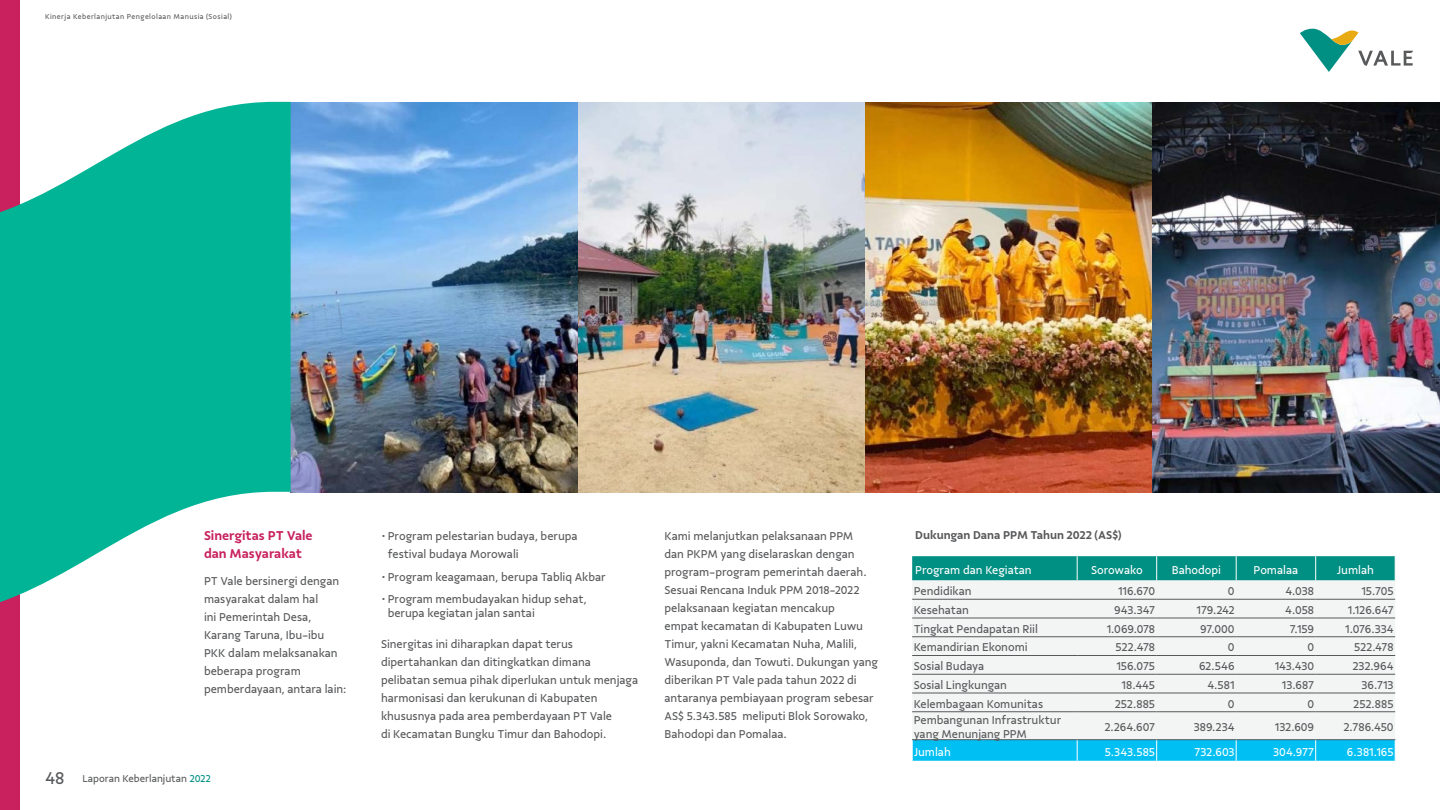
<style>
.page{position:relative;width:1440px;height:810px;background:#fff}
.page>*{position:absolute;margin:0;border:0;box-sizing:border-box;transform-origin:0 0}
.Bodytext{font:600 13.5px/18px "Vale Sans";letter-spacing:-.005em;color:#c8215d}
.Bodytext-2{font:12px/18px "Vale Sans";letter-spacing:-.005em;color:#58595b}
.t1{font:12px "Vale Sans";letter-spacing:-.005em;color:#fff}
.t2{font:600 12px "Vale Sans";letter-spacing:-.005em;color:#58595b}
.t3{font:10.5px "Vale Sans";letter-spacing:-.01em;color:#58595b}
.t4{font:7.5px "Vale Sans";letter-spacing:.055em;color:#58595b}
.s1{font-size:18px}
.s2{color:#008f83}
</style>
<div class="page">
<div style="left:1px;top:0;width:19px;height:810px;background:#c8215d"></div>
<img style="left:578px;top:102px;width:287px;height:390px">
<img style="left:291px;top:102px;width:287px;height:390px">
<svg style="left:0;top:102px;width:291px;height:516px;fill:#00b495"></svg>
<img style="left:865px;top:102px;width:288px;height:390px">
<img style="left:1153px;top:102px;width:287px;height:390px">
<div style="left:912px;top:580px;width:483px;height:159px;background:#f3f4f4"></div>
<hr style="left:912px;top:599px;width:165px;height:1px;background:#58595b">
<hr style="left:1077px;top:599px;width:80px;height:1px;background:#58595b">
<hr style="left:1157px;top:599px;width:79px;height:1px;background:#58595b">
<hr style="left:1236px;top:599px;width:80px;height:1px;background:#58595b">
<hr style="left:1316px;top:599px;width:79px;height:1px;background:#58595b">
<hr style="left:912px;top:618px;width:165px;height:1px;background:#58595b">
<hr style="left:1077px;top:618px;width:80px;height:1px;background:#58595b">
<hr style="left:1157px;top:618px;width:79px;height:1px;background:#58595b">
<hr style="left:1236px;top:618px;width:80px;height:1px;background:#58595b">
<hr style="left:1316px;top:618px;width:79px;height:1px;background:#58595b">
<hr style="left:912px;top:636px;width:165px;height:1px;background:#58595b">
<hr style="left:1077px;top:636px;width:80px;height:1px;background:#58595b">
<hr style="left:1157px;top:636px;width:79px;height:1px;background:#58595b">
<hr style="left:1236px;top:636px;width:80px;height:1px;background:#58595b">
<hr style="left:1316px;top:636px;width:79px;height:1px;background:#58595b">
<hr style="left:912px;top:655px;width:165px;height:1px;background:#58595b">
<hr style="left:1077px;top:655px;width:80px;height:1px;background:#58595b">
<hr style="left:1157px;top:655px;width:79px;height:1px;background:#58595b">
<hr style="left:1236px;top:655px;width:80px;height:1px;background:#58595b">
<hr style="left:1316px;top:655px;width:79px;height:1px;background:#58595b">
<hr style="left:912px;top:674px;width:165px;height:1px;background:#58595b">
<hr style="left:1077px;top:674px;width:80px;height:1px;background:#58595b">
<hr style="left:1157px;top:674px;width:79px;height:1px;background:#58595b">
<hr style="left:1236px;top:674px;width:80px;height:1px;background:#58595b">
<hr style="left:1316px;top:674px;width:79px;height:1px;background:#58595b">
<hr style="left:912px;top:693px;width:165px;height:1px;background:#58595b">
<hr style="left:1077px;top:693px;width:80px;height:1px;background:#58595b">
<hr style="left:1157px;top:693px;width:79px;height:1px;background:#58595b">
<hr style="left:1236px;top:693px;width:80px;height:1px;background:#58595b">
<hr style="left:1316px;top:693px;width:79px;height:1px;background:#58595b">
<hr style="left:912px;top:711px;width:165px;height:1px;background:#58595b">
<hr style="left:1077px;top:711px;width:80px;height:1px;background:#58595b">
<hr style="left:1157px;top:711px;width:79px;height:1px;background:#58595b">
<hr style="left:1236px;top:711px;width:80px;height:1px;background:#58595b">
<hr style="left:1316px;top:711px;width:79px;height:1px;background:#58595b">
<svg style="left:912px;top:740px;width:484px;height:21px;background:#06c0f1"></svg>
<div style="left:912px;top:556px;width:484px;height:24px;background:#008f83"></div>
<hr style="left:912px;top:739px;width:165px;height:1px;background:#58595b">
<hr style="left:1077px;top:739px;width:80px;height:1px;background:#58595b">
<hr style="left:1157px;top:739px;width:79px;height:1px;background:#58595b">
<hr style="left:1236px;top:739px;width:80px;height:1px;background:#58595b">
<hr style="left:1316px;top:739px;width:79px;height:1px;background:#58595b">
<svg style="left:1300px;top:29px;width:113px;height:43px"></svg>
<p class="t4" style="left:45px;top:12px;width:188px">Kinerja Keberlanjutan Pengelolaan Manusia (Sosial)</p>
<p class="Bodytext" style="left:204px;top:526px;width:110px">Sinergitas PT Vale dan Masyarakat</p>
<p class="Bodytext-2" style="left:204px;top:572px;width:144px">PT Vale bersinergi dengan masyarakat dalam hal<br>ini Pemerintah Desa,<br>Karang Taruna, Ibu-ibu<br>PKK dalam melaksanakan beberapa program pemberdayaan, antara lain:</p>
<p class="t3" style="left:45px;top:772px;width:167px"><span class="s1">48</span> Laporan Keberlanjutan <span class="s2">2022</span></p>
<p class="Bodytext-2" style="left:388px;top:527px;width:191px;text-indent:-7px">•Program pelestarian budaya, berupa festival budaya Morowali</p>
<p class="Bodytext-2" style="left:381px;top:567px;width:226px">•Program keagamaan, berupa Tabliq Akbar</p>
<p class="Bodytext-2" style="left:388px;top:592px;width:200px;line-height:14.4px;text-indent:-7px">•Program membudayakan hidup sehat, berupa kegiatan jalan santai</p>
<p class="Bodytext-2" style="left:381px;top:635px;width:259px">Sinergitas ini diharapkan dapat terus dipertahankan dan ditingkatkan dimana pelibatan semua pihak diperlukan untuk menjaga harmonisasi dan kerukunan di Kabupaten khususnya pada area pemberdayaan PT Vale<br>di Kecamatan Bungku Timur dan Bahodopi.</p>
<p class="Bodytext-2" style="left:664px;top:527px;width:215px">Kami melanjutkan pelaksanaan PPM<br>dan PKPM yang diselaraskan dengan program-program pemerintah daerah.<br>Sesuai Rencana Induk PPM 2018-2022 pelaksanaan kegiatan mencakup<br>empat kecamatan di Kabupaten Luwu Timur, yakni Kecamatan Nuha, Malili, Wasuponda, dan Towuti. Dukungan yang diberikan PT Vale pada tahun 2022 di antaranya pembiayaan program sebesar AS$ 5.343.585 meliputi Blok Sorowako, Bahodopi dan Pomalaa.</p>
<p class="t2" style="left:915px;top:528px;width:208px">Dukungan Dana PPM Tahun 2022 (AS$)</p>
<p class="t1" style="left:915px;top:562px;width:118px">Program dan Kegiatan</p>
<p class="t1" style="left:1091px;top:562px;width:53px">Sorowako</p>
<p class="t1" style="left:1172px;top:562px;width:51px">Bahodopi</p>
<p class="t1" style="left:1254px;top:562px;width:46px">Pomalaa</p>
<p class="t1" style="left:1337px;top:562px;width:39px">Jumlah</p>
<p class="Bodytext-2" style="left:914px;top:582px;width:59px">Pendidikan</p>
<p class="Bodytext-2" style="left:1118px;top:582px;width:39px">116.670</p>
<p class="Bodytext-2" style="left:1228px;top:582px;width:8px">0</p>
<p class="Bodytext-2" style="left:1286px;top:582px;width:30px">4.038</p>
<p class="Bodytext-2" style="left:1361px;top:582px;width:34px">15.705</p>
<p class="Bodytext-2" style="left:914px;top:601px;width:57px">Kesehatan</p>
<p class="Bodytext-2" style="left:1114px;top:601px;width:42px">943.347</p>
<p class="Bodytext-2" style="left:1197px;top:601px;width:40px">179.242</p>
<p class="Bodytext-2" style="left:1285px;top:601px;width:30px">4.058</p>
<p class="Bodytext-2" style="left:1348px;top:601px;width:47px">1.126.647</p>
<p class="Bodytext-2" style="left:914px;top:620px;width:126px">Tingkat Pendapatan Riil</p>
<p class="Bodytext-2" style="left:1107px;top:620px;width:50px">1.069.078</p>
<p class="Bodytext-2" style="left:1200px;top:620px;width:36px">97.000</p>
<p class="Bodytext-2" style="left:1290px;top:620px;width:26px">7.159</p>
<p class="Bodytext-2" style="left:1345px;top:620px;width:50px">1.076.334</p>
<p class="Bodytext-2" style="left:914px;top:638px;width:116px">Kemandirian Ekonomi</p>
<p class="Bodytext-2" style="left:1116px;top:638px;width:41px">522.478</p>
<p class="Bodytext-2" style="left:1228px;top:638px;width:8px">0</p>
<p class="Bodytext-2" style="left:1307px;top:638px;width:8px">0</p>
<p class="Bodytext-2" style="left:1354px;top:638px;width:41px">522.478</p>
<p class="Bodytext-2" style="left:914px;top:657px;width:72px">Sosial Budaya</p>
<p class="Bodytext-2" style="left:1116px;top:657px;width:40px">156.075</p>
<p class="Bodytext-2" style="left:1199px;top:657px;width:37px">62.546</p>
<p class="Bodytext-2" style="left:1275px;top:657px;width:41px">143.430</p>
<p class="Bodytext-2" style="left:1352px;top:657px;width:43px">232.964</p>
<p class="Bodytext-2" style="left:914px;top:676px;width:95px">Sosial Lingkungan</p>
<p class="Bodytext-2" style="left:1121px;top:676px;width:35px">18.445</p>
<p class="Bodytext-2" style="left:1207px;top:676px;width:29px">4.581</p>
<p class="Bodytext-2" style="left:1282px;top:676px;width:34px">13.687</p>
<p class="Bodytext-2" style="left:1362px;top:676px;width:34px">36.713</p>
<p class="Bodytext-2" style="left:914px;top:695px;width:131px">Kelembagaan Komunitas</p>
<p class="Bodytext-2" style="left:1115px;top:695px;width:42px">252.885</p>
<p class="Bodytext-2" style="left:1228px;top:695px;width:8px">0</p>
<p class="Bodytext-2" style="left:1307px;top:695px;width:8px">0</p>
<p class="Bodytext-2" style="left:1353px;top:695px;width:42px">252.885</p>
<p class="Bodytext-2" style="left:914px;top:713px;width:149px;line-height:14.4px">Pembangunan Infrastruktur yang Menunjang PPM</p>
<p class="Bodytext-2" style="left:1104px;top:718px;width:52px">2.264.607</p>
<p class="Bodytext-2" style="left:1194px;top:718px;width:42px">389.234</p>
<p class="Bodytext-2" style="left:1275px;top:718px;width:41px">132.609</p>
<p class="Bodytext-2" style="left:1343px;top:718px;width:52px">2.786.450</p>
<p class="t1" style="left:914px;top:744px;width:39px">Jumlah</p>
<p class="t1" style="left:1105px;top:744px;width:52px">5.343.585</p>
<p class="t1" style="left:1194px;top:744px;width:42px">732.603</p>
<p class="t1" style="left:1273px;top:744px;width:42px">304.977</p>
<p class="t1" style="left:1347px;top:744px;width:48px">6.381.165</p>
</div>
